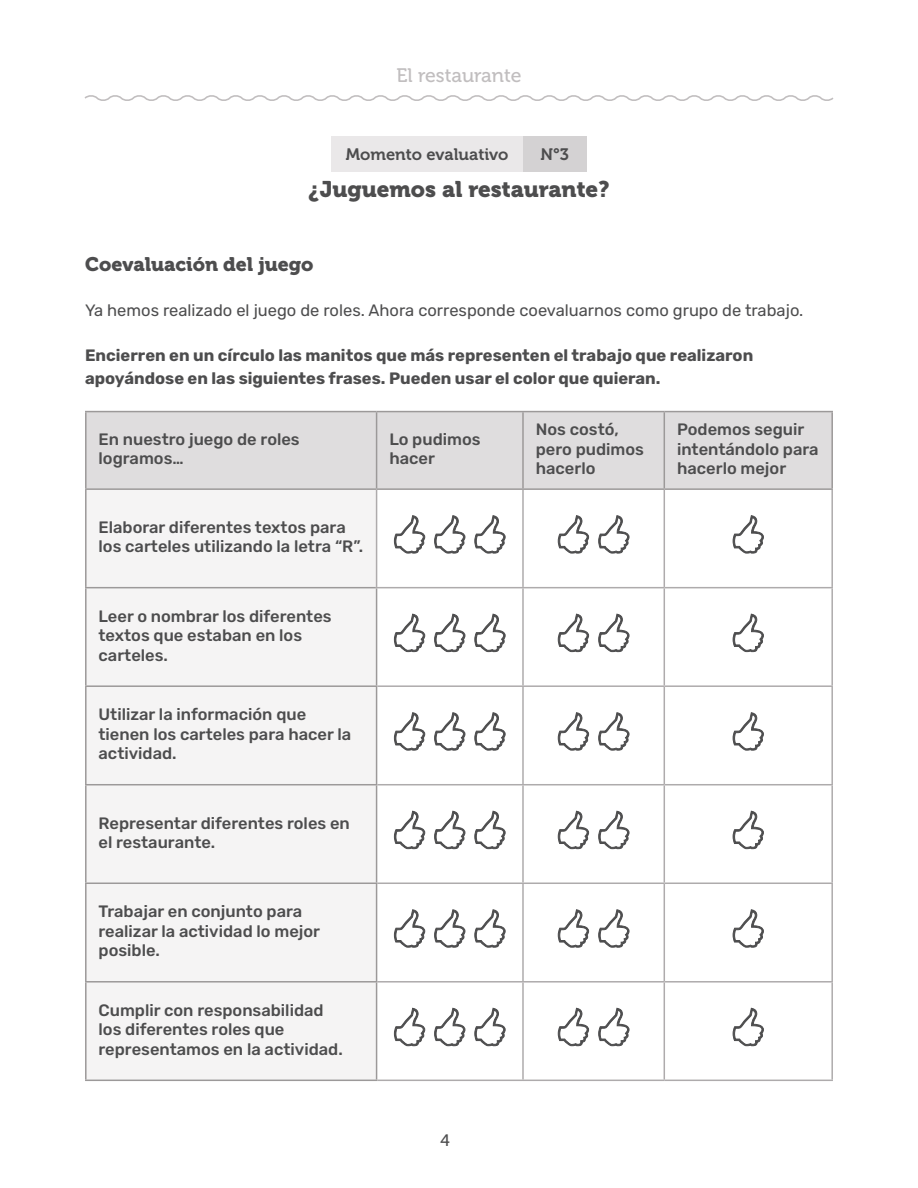
<style>
.page{position:relative;width:918px;height:1188px;background:#fff}
.page>*{position:absolute;margin:0;border:0;box-sizing:border-box;transform-origin:0 0}
.t1{font:22.5px "Museo 900";color:#4d4d4e}
.t2{font:19.5px "Museo 900";color:#4d4d4e}
.t3{font:19.5px "Museo 500";color:#c1bebf}
.t4{font:500 16.5px/19.5px "Rubik";color:#4d4d4e}
.t5{font:700 16.5px/22.5px "Rubik";color:#4d4d4e}
.t6{font:16.5px "Rubik";color:#4d4d4e}
.t7{font:16.5px "Museo 700";color:#4d4d4e}
.t8{font:16.5px "Museo Sans 500";color:#4d4d4e}
</style>
<div class="page">
<svg style="left:84px;top:95px;width:750px;height:6px"></svg>
<div style="left:331px;top:136px;width:192px;height:36px;background:#eae8e9"></div>
<div style="left:523px;top:136px;width:64px;height:36px;background:#d4d2d3"></div>
<div style="left:87px;top:412px;width:744px;height:76px;background:#dfddde"></div>
<div style="left:87px;top:490px;width:289px;height:590px;background:#f5f4f4"></div>
<svg style="left:377px;top:490px;width:454px;height:590px"></svg>
<div style="left:86px;top:883px;width:291px;height:99px;background:#f5f4f4"></div>
<hr style="left:522px;top:412px;width:2px;height:76px;background:#9c9999">
<hr style="left:664px;top:412px;width:1px;height:76px;background:#9c9999">
<hr style="left:664px;top:490px;width:1px;height:97px;background:#aeabac">
<hr style="left:85px;top:587px;width:291px;height:1px;background:#9c9999">
<hr style="left:523px;top:587px;width:141px;height:1px;background:#aeabac">
<hr style="left:522px;top:588px;width:2px;height:97px;background:#aeabac">
<hr style="left:664px;top:587px;width:169px;height:1px;background:#aeabac">
<hr style="left:664px;top:588px;width:1px;height:97px;background:#aeabac">
<hr style="left:85px;top:685px;width:292px;height:2px;background:#9c9999">
<hr style="left:377px;top:685px;width:146px;height:2px;background:#aeabac">
<hr style="left:377px;top:883px;width:146px;height:1px;background:#aeabac">
<hr style="left:523px;top:685px;width:141px;height:2px;background:#aeabac">
<hr style="left:522px;top:687px;width:2px;height:97px;background:#aeabac">
<hr style="left:523px;top:883px;width:141px;height:1px;background:#aeabac">
<hr style="left:522px;top:884px;width:2px;height:97px;background:#aeabac">
<hr style="left:664px;top:685px;width:169px;height:2px;background:#aeabac">
<hr style="left:664px;top:687px;width:1px;height:97px;background:#aeabac">
<hr style="left:664px;top:883px;width:169px;height:1px;background:#aeabac">
<hr style="left:664px;top:884px;width:1px;height:97px;background:#aeabac">
<hr style="left:85px;top:784px;width:292px;height:1px;background:#9c9999">
<hr style="left:377px;top:784px;width:146px;height:1px;background:#aeabac">
<hr style="left:377px;top:981px;width:146px;height:2px;background:#aeabac">
<hr style="left:523px;top:784px;width:141px;height:1px;background:#aeabac">
<hr style="left:522px;top:785px;width:2px;height:98px;background:#aeabac">
<hr style="left:523px;top:981px;width:141px;height:2px;background:#aeabac">
<hr style="left:522px;top:983px;width:2px;height:97px;background:#aeabac">
<hr style="left:664px;top:784px;width:169px;height:1px;background:#aeabac">
<hr style="left:664px;top:785px;width:1px;height:98px;background:#aeabac">
<hr style="left:664px;top:981px;width:169px;height:2px;background:#aeabac">
<hr style="left:664px;top:983px;width:1px;height:97px;background:#aeabac">
<hr style="left:85px;top:883px;width:292px;height:1px;background:#9c9999">
<hr style="left:85px;top:981px;width:292px;height:2px;background:#9c9999">
<hr style="left:831px;top:490px;width:2px;height:97px;background:#aeabac">
<hr style="left:831px;top:588px;width:2px;height:97px;background:#aeabac">
<hr style="left:831px;top:687px;width:2px;height:97px;background:#aeabac">
<hr style="left:831px;top:785px;width:2px;height:98px;background:#aeabac">
<hr style="left:831px;top:884px;width:2px;height:97px;background:#aeabac">
<hr style="left:831px;top:983px;width:2px;height:97px;background:#aeabac">
<hr style="left:377px;top:1080px;width:146px;height:1px;background:#aeabac">
<hr style="left:523px;top:1080px;width:141px;height:1px;background:#aeabac">
<hr style="left:664px;top:1080px;width:169px;height:1px;background:#aeabac">
<hr style="left:377px;top:411px;width:146px;height:1px;background:#9c9999">
<hr style="left:523px;top:411px;width:141px;height:1px;background:#9c9999">
<hr style="left:664px;top:411px;width:169px;height:1px;background:#9c9999">
<hr style="left:831px;top:412px;width:2px;height:76px;background:#9c9999">
<hr style="left:377px;top:488px;width:146px;height:2px;background:#9c9999">
<hr style="left:523px;top:488px;width:141px;height:2px;background:#9c9999">
<hr style="left:664px;top:488px;width:169px;height:2px;background:#9c9999">
<hr style="left:85px;top:411px;width:292px;height:1px;background:#9c9999">
<hr style="left:85px;top:412px;width:2px;height:76px;background:#9c9999">
<hr style="left:376px;top:412px;width:1px;height:76px;background:#9c9999">
<hr style="left:85px;top:488px;width:292px;height:2px;background:#9c9999">
<hr style="left:85px;top:490px;width:2px;height:97px;background:#9c9999">
<hr style="left:85px;top:588px;width:2px;height:97px;background:#9c9999">
<hr style="left:376px;top:588px;width:1px;height:97px;background:#9c9999">
<hr style="left:85px;top:687px;width:2px;height:97px;background:#9c9999">
<hr style="left:376px;top:687px;width:1px;height:97px;background:#9c9999">
<hr style="left:85px;top:785px;width:2px;height:98px;background:#9c9999">
<hr style="left:376px;top:785px;width:1px;height:98px;background:#9c9999">
<hr style="left:85px;top:884px;width:2px;height:97px;background:#9c9999">
<hr style="left:376px;top:884px;width:1px;height:97px;background:#9c9999">
<hr style="left:85px;top:983px;width:2px;height:97px;background:#9c9999">
<hr style="left:376px;top:983px;width:1px;height:97px;background:#9c9999">
<hr style="left:85px;top:1080px;width:292px;height:1px;background:#9c9999">
<hr style="left:376px;top:490px;width:1px;height:97px;background:#aeabac">
<hr style="left:522px;top:490px;width:2px;height:97px;background:#aeabac">
<hr style="left:376px;top:587px;width:147px;height:1px;background:#aeabac">
<svg style="left:394px;top:515px;width:31px;height:38px"></svg>
<svg style="left:435px;top:515px;width:30px;height:38px"></svg>
<svg style="left:475px;top:515px;width:30px;height:38px"></svg>
<svg style="left:558px;top:515px;width:31px;height:38px"></svg>
<svg style="left:599px;top:515px;width:30px;height:38px"></svg>
<svg style="left:733px;top:515px;width:30px;height:38px"></svg>
<svg style="left:394px;top:614px;width:31px;height:38px"></svg>
<svg style="left:435px;top:614px;width:30px;height:38px"></svg>
<svg style="left:475px;top:614px;width:30px;height:38px"></svg>
<svg style="left:558px;top:614px;width:31px;height:38px"></svg>
<svg style="left:599px;top:614px;width:30px;height:38px"></svg>
<svg style="left:733px;top:614px;width:30px;height:38px"></svg>
<svg style="left:394px;top:712px;width:31px;height:38px"></svg>
<svg style="left:435px;top:712px;width:30px;height:38px"></svg>
<svg style="left:475px;top:712px;width:30px;height:38px"></svg>
<svg style="left:558px;top:712px;width:31px;height:38px"></svg>
<svg style="left:599px;top:712px;width:30px;height:38px"></svg>
<svg style="left:733px;top:712px;width:30px;height:38px"></svg>
<svg style="left:394px;top:811px;width:31px;height:38px"></svg>
<svg style="left:435px;top:811px;width:30px;height:38px"></svg>
<svg style="left:475px;top:811px;width:30px;height:38px"></svg>
<svg style="left:558px;top:811px;width:31px;height:38px"></svg>
<svg style="left:599px;top:811px;width:30px;height:38px"></svg>
<svg style="left:733px;top:811px;width:30px;height:38px"></svg>
<svg style="left:394px;top:909px;width:31px;height:38px"></svg>
<svg style="left:435px;top:909px;width:30px;height:38px"></svg>
<svg style="left:475px;top:909px;width:30px;height:38px"></svg>
<svg style="left:558px;top:909px;width:31px;height:38px"></svg>
<svg style="left:599px;top:909px;width:30px;height:38px"></svg>
<svg style="left:733px;top:909px;width:30px;height:38px"></svg>
<svg style="left:394px;top:1008px;width:31px;height:38px"></svg>
<svg style="left:435px;top:1008px;width:30px;height:38px"></svg>
<svg style="left:475px;top:1008px;width:30px;height:38px"></svg>
<svg style="left:558px;top:1008px;width:31px;height:38px"></svg>
<svg style="left:599px;top:1008px;width:30px;height:38px"></svg>
<svg style="left:733px;top:1008px;width:30px;height:38px"></svg>
<p class="t3" style="left:396px;top:65px;width:127px">El restaurante</p>
<p class="t7" style="left:346px;top:145px;width:164px">Momento evaluativo</p>
<p class="t7" style="left:540px;top:145px;width:30px">N°3</p>
<h1 class="t1" style="left:308px;top:177px;width:303px">¿Juguemos al restaurante?</h1>
<p class="t2" style="left:85px;top:253px;width:230px">Coevaluación del juego</p>
<p class="t6" style="left:85px;top:301px;width:720px">Ya hemos realizado el juego de roles. Ahora corresponde coevaluarnos como grupo de trabajo.</p>
<p class="t5" style="left:85px;top:345px;width:670px">Encierren en un círculo las manitos que más representen el trabajo que realizaron apoyándose en las siguientes frases. Pueden usar el color que quieran.</p>
<p class="t4" style="left:99px;top:430px;width:203px">En nuestro juego de roles logramos…</p>
<p class="t4" style="left:389px;top:430px;width:93px">Lo pudimos hacer</p>
<p class="t4" style="left:536px;top:420px;width:110px">Nos costó, pero pudimos hacerlo</p>
<p class="t4" style="left:677px;top:420px;width:143px">Podemos seguir intentándolo para hacerlo mejor</p>
<p class="t4" style="left:99px;top:518px;width:266px">Elaborar diferentes textos para los carteles utilizando la letra “R”.</p>
<p class="t4" style="left:99px;top:607px;width:235px">Leer o nombrar los diferentes textos que estaban en los carteles.</p>
<p class="t4" style="left:99px;top:705px;width:254px">Utilizar la información que tienen los carteles para hacer la actividad.</p>
<p class="t4" style="left:99px;top:814px;width:253px">Representar diferentes roles en el restaurante.</p>
<p class="t4" style="left:99px;top:902px;width:223px">Trabajar en conjunto para realizar la actividad lo mejor posible.</p>
<p class="t4" style="left:99px;top:1001px;width:246px">Cumplir con responsabilidad los diferentes roles que representamos en la actividad.</p>
<p class="t8" style="left:440px;top:1131px;width:11px">4</p>
</div>
